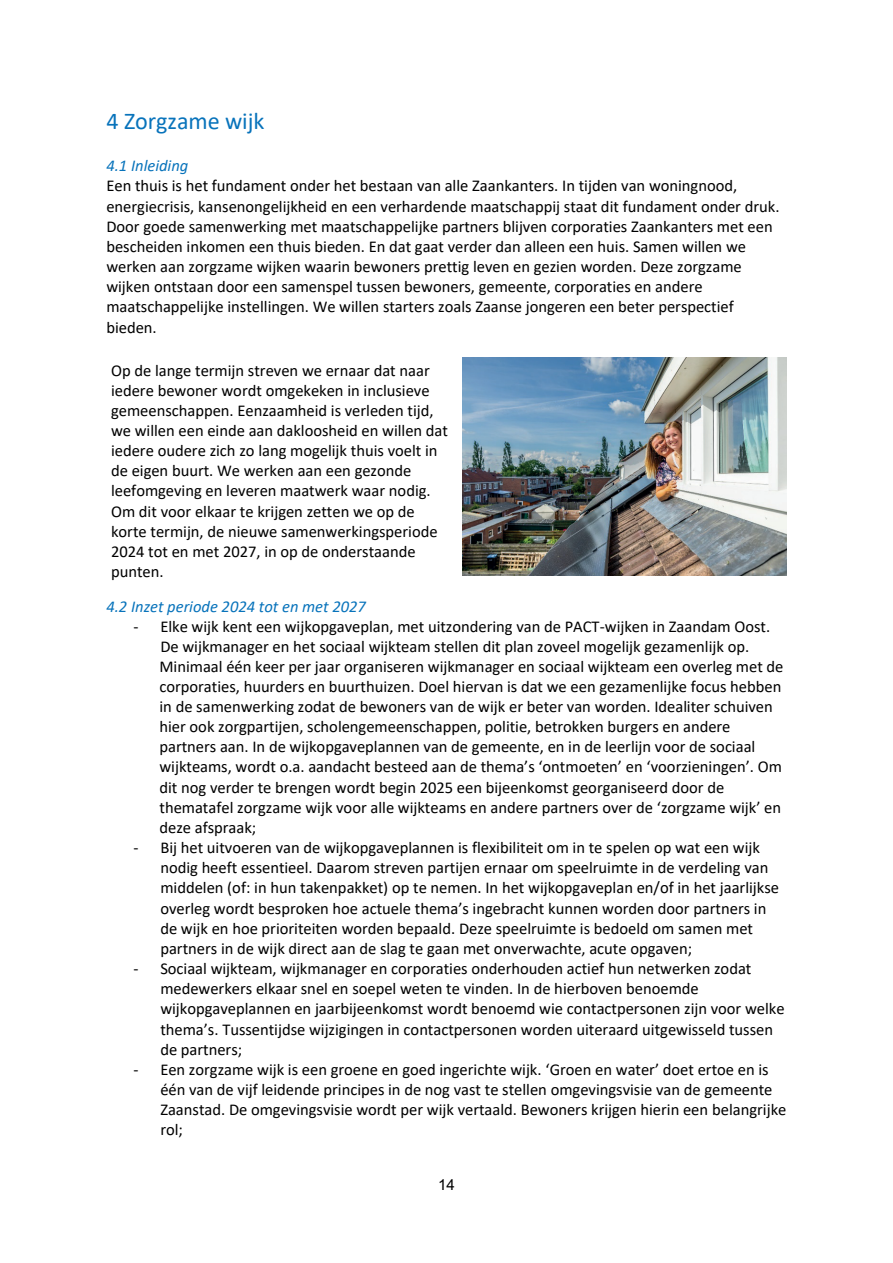
<style>
.page{position:relative;width:893px;height:1263px;background:#fff}
.page>*{position:absolute;margin:0;border:0;box-sizing:border-box;transform-origin:0 0}
.t1{font:24.15px "Calibri";color:#0873bb}
.t2{font:16.5px/20.1px "Calibri";color:#000001}
.t3{font:italic 16.5px "Calibri";color:#0873bb}
.t4{font:15.15px "Arial";color:#000001}
</style>
<div class="page">
<img style="left:462px;top:357px;width:324px;height:219px">
<h1 class="t1" style="left:106px;top:104px;width:160px">4 Zorgzame wijk</h1>
<p class="t3" style="left:106px;top:154px;width:83px">4.1 Inleiding</p>
<p class="t2" style="left:106px;top:175px;width:675px">Een thuis is het fundament onder het bestaan van alle Zaankanters. In tijden van woningnood, energiecrisis, kansenongelijkheid en een verhardende maatschappij staat dit fundament onder druk.<br>Door goede samenwerking met maatschappelijke partners blijven corporaties Zaankanters met een bescheiden inkomen een thuis bieden. En dat gaat verder dan alleen een huis. Samen willen we werken aan zorgzame wijken waarin bewoners prettig leven en gezien worden. Deze zorgzame wijken ontstaan door een samenspel tussen bewoners, gemeente, corporaties en andere maatschappelijke instellingen. We willen starters zoals Zaanse jongeren een beter perspectief bieden.</p>
<p class="t2" style="left:111px;top:360px;width:338px">Op de lange termijn streven we ernaar dat naar iedere bewoner wordt omgekeken in inclusieve gemeenschappen. Eenzaamheid is verleden tijd, we willen een einde aan dakloosheid en willen dat iedere oudere zich zo lang mogelijk thuis voelt in de eigen buurt. We werken aan een gezonde leefomgeving en leveren maatwerk waar nodig.<br>Om dit voor elkaar te krijgen zetten we op de korte termijn, de nieuwe samenwerkingsperiode 2024 tot en met 2027, in op de onderstaande punten.</p>
<p class="t3" style="left:106px;top:595px;width:261px">4.2 Inzet periode 2024 tot en met 2027</p>
<p class="t2" style="left:159px;top:616px;width:626px;text-indent:-26px">- Elke wijk kent een wijkopgaveplan, met uitzondering van de PACT-wijken in Zaandam Oost.<br>De wijkmanager en het sociaal wijkteam stellen dit plan zoveel mogelijk gezamenlijk op.<br>Minimaal één keer per jaar organiseren wijkmanager en sociaal wijkteam een overleg met de corporaties, huurders en buurthuizen. Doel hiervan is dat we een gezamenlijke focus hebben in de samenwerking zodat de bewoners van de wijk er beter van worden. Idealiter schuiven hier ook zorgpartijen, scholengemeenschappen, politie, betrokken burgers en andere partners aan. In de wijkopgaveplannen van de gemeente, en in de leerlijn voor de sociaal wijkteams, wordt o.a. aandacht besteed aan de thema’s ‘ontmoeten’ en ‘voorzieningen’. Om dit nog verder te brengen wordt begin 2025 een bijeenkomst georganiseerd door de thematafel zorgzame wijk voor alle wijkteams en andere partners over de ‘zorgzame wijk’ en deze afspraak;</p>
<p class="t2" style="left:160px;top:837px;width:620px;text-indent:-27px">- Bij het uitvoeren van de wijkopgaveplannen is flexibiliteit om in te spelen op wat een wijk nodig heeft essentieel. Daarom streven partijen ernaar om speelruimte in de verdeling van middelen (of: in hun takenpakket) op te nemen. In het wijkopgaveplan en/of in het jaarlijkse overleg wordt besproken hoe actuele thema’s ingebracht kunnen worden door partners in de wijk en hoe prioriteiten worden bepaald. Deze speelruimte is bedoeld om samen met partners in de wijk direct aan de slag te gaan met onverwachte, acute opgaven;</p>
<p class="t2" style="left:160px;top:958px;width:626px;text-indent:-27px">- Sociaal wijkteam, wijkmanager en corporaties onderhouden actief hun netwerken zodat medewerkers elkaar snel en soepel weten te vinden. In de hierboven benoemde wijkopgaveplannen en jaarbijeenkomst wordt benoemd wie contactpersonen zijn voor welke thema’s. Tussentijdse wijzigingen in contactpersonen worden uiteraard uitgewisseld tussen de partners;</p>
<p class="t2" style="left:160px;top:1059px;width:628px;text-indent:-27px">- Een zorgzame wijk is een groene en goed ingerichte wijk. ‘Groen en water’ doet ertoe en is één van de vijf leidende principes in de nog vast te stellen omgevingsvisie van de gemeente Zaanstad. De omgevingsvisie wordt per wijk vertaald. Bewoners krijgen hierin een belangrijke rol;</p>
<p class="t4" style="left:438px;top:1174px;width:18px">14</p>
</div>
